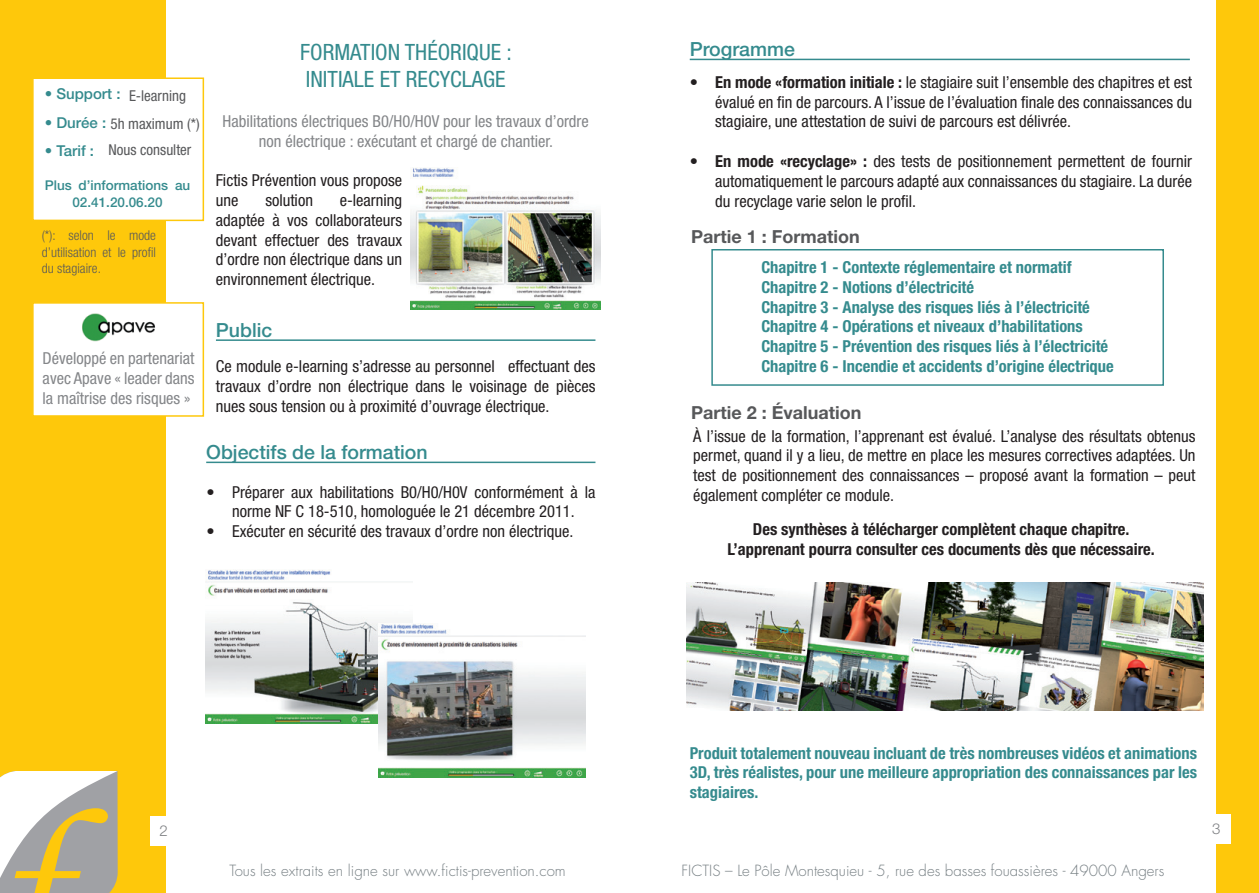
<style>
.page{position:relative;width:1259px;height:893px;background:#fff}
.page>*{position:absolute;margin:0;border:0;box-sizing:border-box;transform-origin:0 0}
.paragraphe_bloc{font:condensed 22.5px "Helvetica Neue";color:#358b8e}
.titre_de_partie{font:500 19.5px "Helvetica Neue";color:#358b8e}
.t1{font:700 18px "Helvetica Neue";color:#57585a}
.paragraphe_bloc-2{font:condensed 16.5px/19.8px "Helvetica Neue";color:#231f20;text-align:justify}
.paragraphe_sommaire{font:700 condensed 16.5px/19.8px "Helvetica Neue";color:#358b8e;text-align:justify}
.paragraphe_bloc-3{font:condensed 16.5px/19.8px "Helvetica Neue";color:#848689;text-align:center}
.paragraphe_bloc-4{font:700 condensed 16.5px "Helvetica Neue";color:#231f20}
.paragraphe_courant{font:300 15px "Futura";color:#767f83}
.paragraphe_courant-2{font:condensed 15px "Helvetica Neue";color:#57585a}
.t2{font:500 15px "Helvetica Neue";color:#358b8e}
.t3{font:300 15px "Helvetica Neue";color:#808285}
.paragraphe_courant-3{font:300 condensed 13.5px/16.2px "Helvetica Neue";color:#57585a;text-align:justify}
.t4{font:500 13.5px/16.2px "Helvetica Neue";color:#358b8e;text-align:center}
.s1{font-weight:500;font-stretch:normal;color:#358b8e}
.s2{font-weight:700}
</style>
<div class="page">
<div style="left:0;top:0;width:166px;height:893px;background:#fec80b"></div>
<div style="left:1216px;top:0;width:43px;height:893px;background:#fec80b"></div>
<div style="left:150px;top:816px;width:28px;height:30px;background:#fff"></div>
<div style="left:1202px;top:814px;width:28px;height:30px;background:#fff"></div>
<svg style="left:0;top:771px;width:118px;height:122px;background:#cac4ad"></svg>
<div style="left:32px;top:77px;width:172px;height:144px;background:#fff;border:2px solid #fec80b"></div>
<div style="left:32px;top:302px;width:172px;height:115px;background:#fff;border:2px solid #fec80b"></div>
<hr style="left:216px;top:339px;width:379px;height:2px;background:#358b8e">
<hr style="left:206px;top:462px;width:389px;height:1px;background:#358b8e">
<img style="left:206px;top:569px;width:207px;height:154px">
<img style="left:379px;top:624px;width:206px;height:154px">
<img style="left:410px;top:168px;width:191px;height:141px">
<img style="left:687px;top:582px;width:516px;height:128px">
<img style="left:82px;top:313px;width:73px;height:29px">
<hr style="left:690px;top:59px;width:499px;height:1px;background:#358b8e">
<div style="left:711px;top:249px;width:453px;height:137px;background:#fff;border:2px solid #358b8e"></div>
<p class="t2" style="left:45px;top:85px;width:77px">• Support :</p>
<p class="paragraphe_courant-2" style="left:45px;top:115px;width:156px"><span class="s1">• Durée :</span> 5h maximum (*)</p>
<p class="t2" style="left:45px;top:142px;width:51px">• Tarif :</p>
<p class="t4" style="left:45px;top:177px;width:147px">Plus d’informations au<br>02.41.20.06.20</p>
<p class="paragraphe_courant-2" style="left:129px;top:87px;width:58px">E-learning</p>
<p class="paragraphe_courant-2" style="left:109px;top:141px;width:84px">Nous consulter</p>
<p class="paragraphe_courant-3" style="left:42px;top:227px;width:116px">(*): selon le mode d’utilisation et le profil du stagiaire.</p>
<p class="paragraphe_bloc-3" style="left:43px;top:349px;width:153px;text-align:justify">Développé en partenariat avec Apave « leader dans la maîtrise des risques »</p>
<p class="paragraphe_bloc" style="left:300px;top:39px;width:213px">FORMATION THÉORIQUE :</p>
<p class="paragraphe_bloc" style="left:306px;top:66px;width:201px">INITIALE ET RECYCLAGE</p>
<p class="paragraphe_bloc-3" style="left:223px;top:111px;width:368px">Habilitations électriques B0/H0/H0V pour les travaux d’ordre non électrique : exécutant et chargé de chantier.</p>
<p class="paragraphe_bloc-2" style="left:216px;top:170px;width:188px">Fictis Prévention vous propose une</p>
<p class="paragraphe_bloc-2" style="left:216px;top:190px;width:188px;text-indent:124px">e-learning adaptée à vos collaborateurs devant effectuer des travaux d’ordre non électrique dans un environnement électrique.</p>
<p class="paragraphe_bloc-2" style="left:265px;top:190px;width:49px">solution</p>
<p class="titre_de_partie" style="left:216px;top:318px;width:58px">Public</p>
<p class="paragraphe_bloc-2" style="left:216px;top:357px;width:381px">Ce module e-learning s’adresse au personnel effectuant des travaux d’ordre non électrique dans le voisinage de pièces nues sous tension ou à proximité d’ouvrage électrique.</p>
<p class="titre_de_partie" style="left:206px;top:440px;width:223px">Objectifs de la formation</p>
<p class="paragraphe_bloc-2" style="left:206px;top:482px;width:390px;text-align:center">• Préparer aux habilitations B0/H0/H0V conformément à la norme NF C 18-510, homologuée le 21 décembre 2011.</p>
<p class="paragraphe_bloc-2" style="left:206px;top:521px;width:368px">• Exécuter en sécurité des travaux d’ordre non électrique.</p>
<p class="titre_de_partie" style="left:690px;top:37px;width:107px">Programme</p>
<p class="paragraphe_bloc-2" style="left:715px;top:72px;width:478px;text-indent:-26px"><span class="s2">• En mode «formation initiale :</span> le stagiaire suit l’ensemble des chapitres et est évalué en fin de parcours. A l’issue de l’évaluation finale des connaissances du stagiaire, une attestation de suivi de parcours est délivrée.</p>
<p class="paragraphe_bloc-2" style="left:715px;top:151px;width:478px;text-indent:-26px"><span class="s2">• En mode «recyclage» :</span> des tests de positionnement permettent de fournir automatiquement le parcours adapté aux connaissances du stagiaire. La durée du recyclage varie selon le profil.</p>
<p class="t1" style="left:691px;top:225px;width:170px">Partie 1 : Formation</p>
<p class="paragraphe_sommaire" style="left:761px;top:257px;width:312px">Chapitre 1 - Contexte réglementaire et normatif</p>
<p class="paragraphe_sommaire" style="left:761px;top:277px;width:214px">Chapitre 2 - Notions d’électricité</p>
<p class="paragraphe_sommaire" style="left:761px;top:297px;width:330px">Chapitre 3 - Analyse des risques liés à l’électricité</p>
<p class="paragraphe_sommaire" style="left:761px;top:316px;width:323px">Chapitre 4 - Opérations et niveaux d’habilitations</p>
<p class="paragraphe_sommaire" style="left:761px;top:336px;width:348px">Chapitre 5 - Prévention des risques liés à l’électricité</p>
<p class="paragraphe_sommaire" style="left:761px;top:356px;width:354px">Chapitre 6 - Incendie et accidents d’origine électrique</p>
<p class="t1" style="left:691px;top:401px;width:172px">Partie 2 : Évaluation</p>
<p class="paragraphe_bloc-2" style="left:693px;top:426px;width:504px">À l’issue de la formation, l’apprenant est évalué. L’analyse des résultats obtenus permet, quand il y a lieu, de mettre en place les mesures correctives adaptées. Un test de positionnement des connaissances – proposé avant la formation – peut également compléter ce module.</p>
<p class="paragraphe_bloc-4" style="left:753px;top:519px;width:378px">Des synthèses à télécharger complètent chaque chapitre.</p>
<p class="paragraphe_bloc-4" style="left:727px;top:539px;width:429px">L’apprenant pourra consulter ces documents dès que nécessaire.</p>
<p class="paragraphe_sommaire" style="left:690px;top:742px;width:509px">Produit totalement nouveau incluant de très nombreuses vidéos et animations 3D, très réalistes, pour une meilleure appropriation des connaissances par les stagiaires.</p>
<p class="t3" style="left:160px;top:821px;width:10px">2</p>
<p class="t3" style="left:1212px;top:819px;width:10px">3</p>
<p class="paragraphe_courant" style="left:681px;top:861px;width:484px">FICTIS – Le Pôle Montesquieu - 5, rue des basses fouassières - 49000 Angers</p>
<p class="paragraphe_courant" style="left:229px;top:861px;width:338px">Tous les extraits en ligne sur www.fictis-prevention.com</p>
</div>
